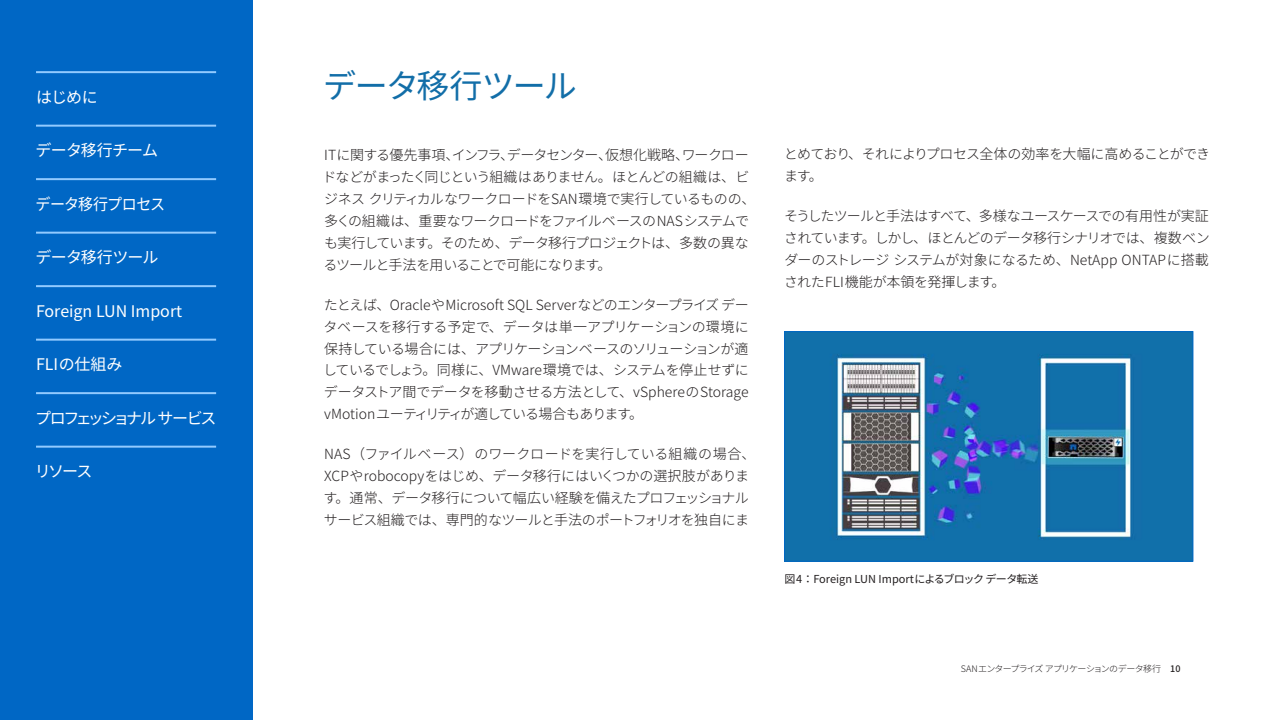
<style>
.page{position:relative;width:1281px;height:720px;background:#fff}
.page>*{position:absolute;margin:0;border:0;box-sizing:border-box;transform-origin:0 0}
.t1{font:33px "Noto Sans CJ Kjp";letter-spacing:-.055em;color:#126ea8}
.t2{font:16px "Noto Sans CJ Kjp";letter-spacing:-.04em;color:#fff}
.t3{font:16px "Noto Sans CJ Kjp";color:#fff}
.t4{font:16px "Noto Sans CJ Kjp";letter-spacing:-.155em;color:#fff}
.t5{font:16px "Noto Sans CJ Kjp";letter-spacing:-.04em;color:#fff;scale:.94 1}
.t6{font:300 14px/22px "Noto Sans CJ Kjp";letter-spacing:-.035em;color:#231f20;text-align:justify}
.t7{font:300 14px/22px "Noto Sans CJ Kjp";letter-spacing:-.055em;color:#231f20}
.t8{font:11px "Noto Sans CJ Kjp";color:#231f20}
.t9{font:300 9px "Noto Sans CJ Kjp";letter-spacing:-.08em;color:#231f20}
.s1{font-weight:500}
</style>
<div class="page">
<div style="left:0;top:0;width:252px;height:720px;background:#0067c5"></div>
<hr style="left:36px;top:71px;width:180px;height:2px;background:#92caff">
<hr style="left:36px;top:125px;width:180px;height:2px;background:#92caff">
<hr style="left:36px;top:178px;width:180px;height:2px;background:#92caff">
<hr style="left:36px;top:232px;width:180px;height:2px;background:#92caff">
<hr style="left:36px;top:285px;width:180px;height:2px;background:#92caff">
<hr style="left:36px;top:339px;width:180px;height:2px;background:#92caff">
<hr style="left:36px;top:392px;width:180px;height:2px;background:#92caff">
<hr style="left:36px;top:446px;width:180px;height:2px;background:#92caff">
<img style="left:786px;top:333px;width:405px;height:227px">
<div style="left:784px;top:331px;width:409px;height:231px;border:1px solid #0067c5"></div>
<p class="t2" style="left:36px;top:88px;width:63px">はじめに</p>
<p class="t2" style="left:36px;top:141px;width:124px">データ移行チーム</p>
<p class="t5" style="left:36px;top:195px;width:139px">データ移行プロセス</p>
<p class="t2" style="left:36px;top:248px;width:124px">データ移行ツール</p>
<p class="t3" style="left:36px;top:302px;width:148px">Foreign LUN Import</p>
<p class="t3" style="left:36px;top:355px;width:88px">FLIの仕組み</p>
<p class="t4" style="left:35px;top:409px;width:183px">プロフェッショナル サービス</p>
<p class="t2" style="left:35px;top:462px;width:59px">リソース</p>
<h1 class="t1" style="left:323px;top:68px;width:255px">データ移行ツール</h1>
<p class="t7" style="left:322px;top:144px;width:434px">ITに関する優先事項、インフラ、データセンター、仮想化戦略、ワークロードなどがまったく同じという組織はありません。ほとんどの組織は、ビジネス クリティカルなワークロードをSAN環境で実行しているものの、多くの組織は、重要なワークロードをファイルベースのNASシステムでも実行しています。そのため、データ移行プロジェクトは、多数の異なるツールと手法を用いることで可能になります。</p>
<p class="t6" style="left:323px;top:294px;width:427px">たとえば、OracleやMicrosoft SQL Serverなどのエンタープライズ データベースを移行する予定で、データは単一アプリケーションの環境に保持している場合には、アプリケーションベースのソリューションが適しているでしょう。同様に、VMware環境では、システムを停止せずにデータストア間でデータを移動させる方法として、vSphereのStorage vMotionユーティリティが適している場合もあります。</p>
<p class="t6" style="left:323px;top:444px;width:433px;text-align:left">NAS（ファイルベース）のワークロードを実行している組織の場合、XCPやrobocopyをはじめ、データ移行にはいくつかの選択肢があります。通常、データ移行について幅広い経験を備えたプロフェッショナルサービス組織では、専門的なツールと手法のポートフォリオを独自にま</p>
<p class="t6" style="left:784px;top:144px;width:427px">とめており、それによりプロセス全体の効率を大幅に高めることができます。</p>
<p class="t6" style="left:784px;top:206px;width:427px">そうしたツールと手法はすべて、多様なユースケースでの有用性が実証されています。しかし、ほとんどのデータ移行シナリオでは、複数ベンダーのストレージ システムが対象になるため、NetApp ONTAPに搭載されたFLI機能が本領を発揮します。</p>
<p class="t8" style="left:784px;top:573px;width:255px">図4：Foreign LUN Importによるブロック データ転送</p>
<p class="t9" style="left:960px;top:664px;width:221px">SANエンタープライズ アプリケーションのデータ移行 <span class="s1">10</span></p>
</div>
